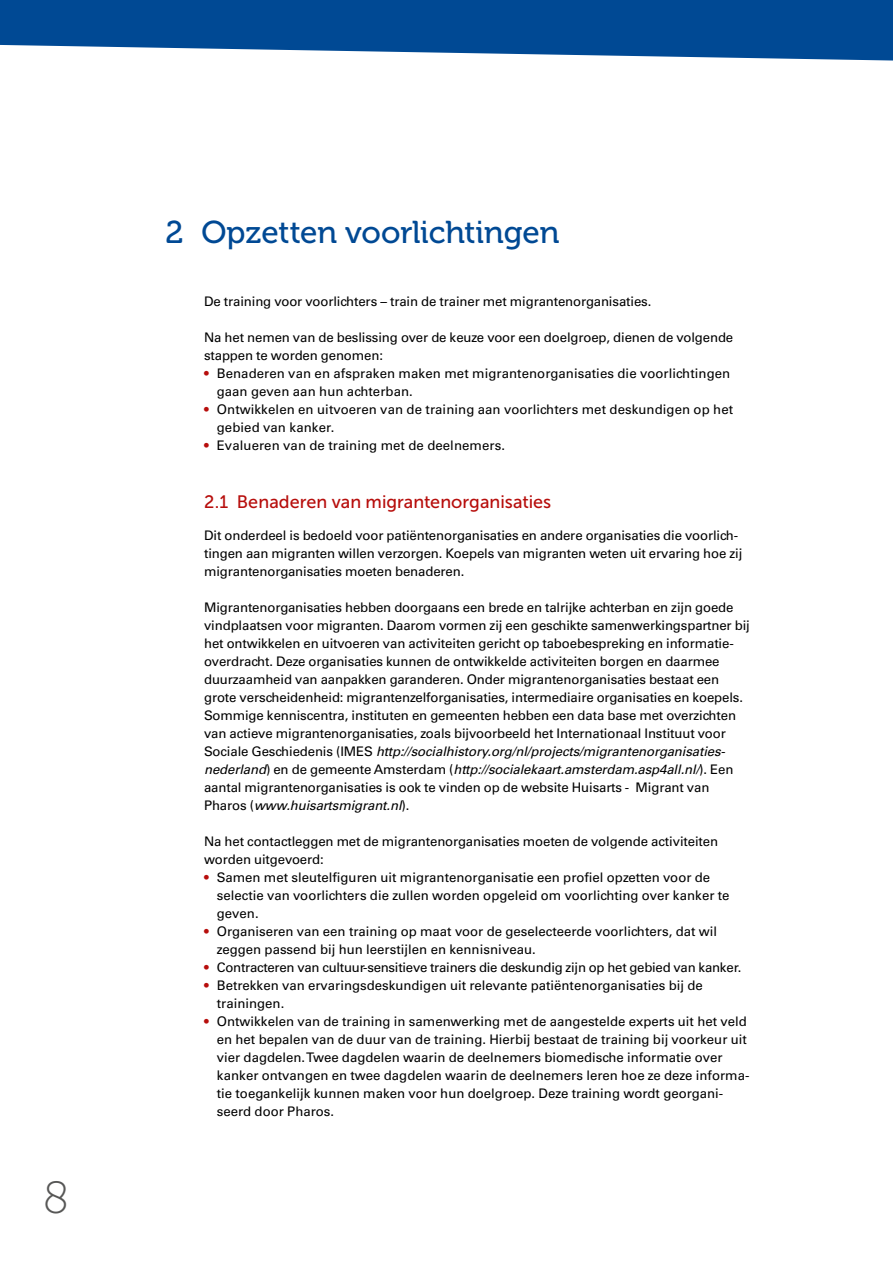
<style>
.page{position:relative;width:893px;height:1263px;background:#fff}
.page>*{position:absolute;margin:0;border:0;box-sizing:border-box;transform-origin:0 0}
.t1{font:45px "Museo Sans 100";color:#575756}
.t2{font:31.5px "Museo 500";letter-spacing:-.005em;color:#004994}
.t3{font:18px "Museo Sans 500";color:#b70e0c}
.t4{font:13.2px/18px "Univers LT";letter-spacing:-.01em;color:#000}
.s1{color:#b70e0c}
.s2{font-style:italic}
</style>
<div class="page">
<svg style="left:0;top:0;width:893px;height:61px;background:#2261a2"></svg>
<h1 class="t1" style="left:43px;top:1173px;width:29px">8</h1>
<h2 class="t2" style="left:165px;top:215px;width:396px">2 Opzetten voorlichtingen</h2>
<p class="t4" style="left:204px;top:292px;width:449px">De training voor voorlichters – train de trainer met migrantenorganisaties.</p>
<p class="t4" style="left:204px;top:328px;width:531px">Na het nemen van de beslissing over de keuze voor een doelgroep, dienen de volgende stappen te worden genomen:</p>
<p class="t4" style="left:217px;top:364px;width:515px;text-indent:-13px"><span class="s1">•</span> Benaderen van en afspraken maken met migrantenorganisaties die voorlichtingen gaan geven aan hun achterban.</p>
<p class="t4" style="left:217px;top:400px;width:518px;text-indent:-13px"><span class="s1">•</span> Ontwikkelen en uitvoeren van de training aan voorlichters met deskundigen op het gebied van kanker.</p>
<p class="t4" style="left:204px;top:436px;width:303px"><span class="s1">•</span> Evalueren van de training met de deelnemers.</p>
<h3 class="t3" style="left:204px;top:492px;width:349px">2.1 Benaderen van migrantenorganisaties</h3>
<p class="t4" style="left:204px;top:526px;width:540px">Dit onderdeel is bedoeld voor patiëntenorganisaties en andere organisaties die voorlich&shy;tingen aan migranten willen verzorgen. Koepels van migranten weten uit ervaring hoe zij migrantenorganisaties moeten benaderen.</p>
<p class="t4" style="left:204px;top:598px;width:547px">Migrantenorganisaties hebben doorgaans een brede en talrijke achterban en zijn goede vindplaatsen voor migranten. Daarom vormen zij een geschikte samenwerkingspartner bij het ontwikkelen en uitvoeren van activiteiten gericht op taboebespreking en informatie&shy;overdracht. Deze organisaties kunnen de ontwikkelde activiteiten borgen en daarmee duurzaamheid van aanpakken garanderen. Onder migrantenorganisaties bestaat een grote verscheidenheid: migrantenzelforganisaties, intermediaire organisaties en koepels.<br>Sommige kenniscentra, instituten en gemeenten hebben een data base met overzichten van actieve migrantenorganisaties, zoals bijvoorbeeld het Internationaal Instituut voor Sociale Geschiedenis (IMES <span class="s2">http://socialhistory.org/nl/projects/migrantenorganisaties&shy;nederland</span>) en de gemeente Amsterdam (<span class="s2">http://socialekaart.amsterdam.asp4all.nl/</span>). Een aantal migrantenorganisaties is ook te vinden op de website Huisarts - Migrant van Pharos (<span class="s2">www.huisartsmigrant.nl</span>).</p>
<p class="t4" style="left:204px;top:832px;width:516px">Na het contactleggen met de migrantenorganisaties moeten de volgende activiteiten worden uitgevoerd:</p>
<p class="t4" style="left:217px;top:868px;width:514px;text-indent:-13px"><span class="s1">•</span> Samen met sleutelfiguren uit migrantenorganisatie een profiel opzetten voor de selectie van voorlichters die zullen worden opgeleid om voorlichting over kanker te geven.</p>
<p class="t4" style="left:217px;top:922px;width:502px;text-indent:-13px"><span class="s1">•</span> Organiseren van een training op maat voor de geselecteerde voorlichters, dat wil zeggen passend bij hun leerstijlen en kennisniveau.</p>
<p class="t4" style="left:204px;top:958px;width:539px"><span class="s1">•</span> Contracteren van cultuur-sensitieve trainers die deskundig zijn op het gebied van kanker.</p>
<p class="t4" style="left:217px;top:976px;width:487px;text-indent:-13px"><span class="s1">•</span> Betrekken van ervaringsdeskundigen uit relevante patiëntenorganisaties bij de trainingen.</p>
<p class="t4" style="left:217px;top:1012px;width:534px;text-indent:-13px"><span class="s1">•</span> Ontwikkelen van de training in samenwerking met de aangestelde experts uit het veld en het bepalen van de duur van de training. Hierbij bestaat de training bij voorkeur uit vier dagdelen. Twee dagdelen waarin de deelnemers biomedische informatie over kanker ontvangen en twee dagdelen waarin de deelnemers leren hoe ze deze informa&shy;tie toegankelijk kunnen maken voor hun doelgroep. Deze training wordt georgani&shy;seerd door Pharos.</p>
</div>
